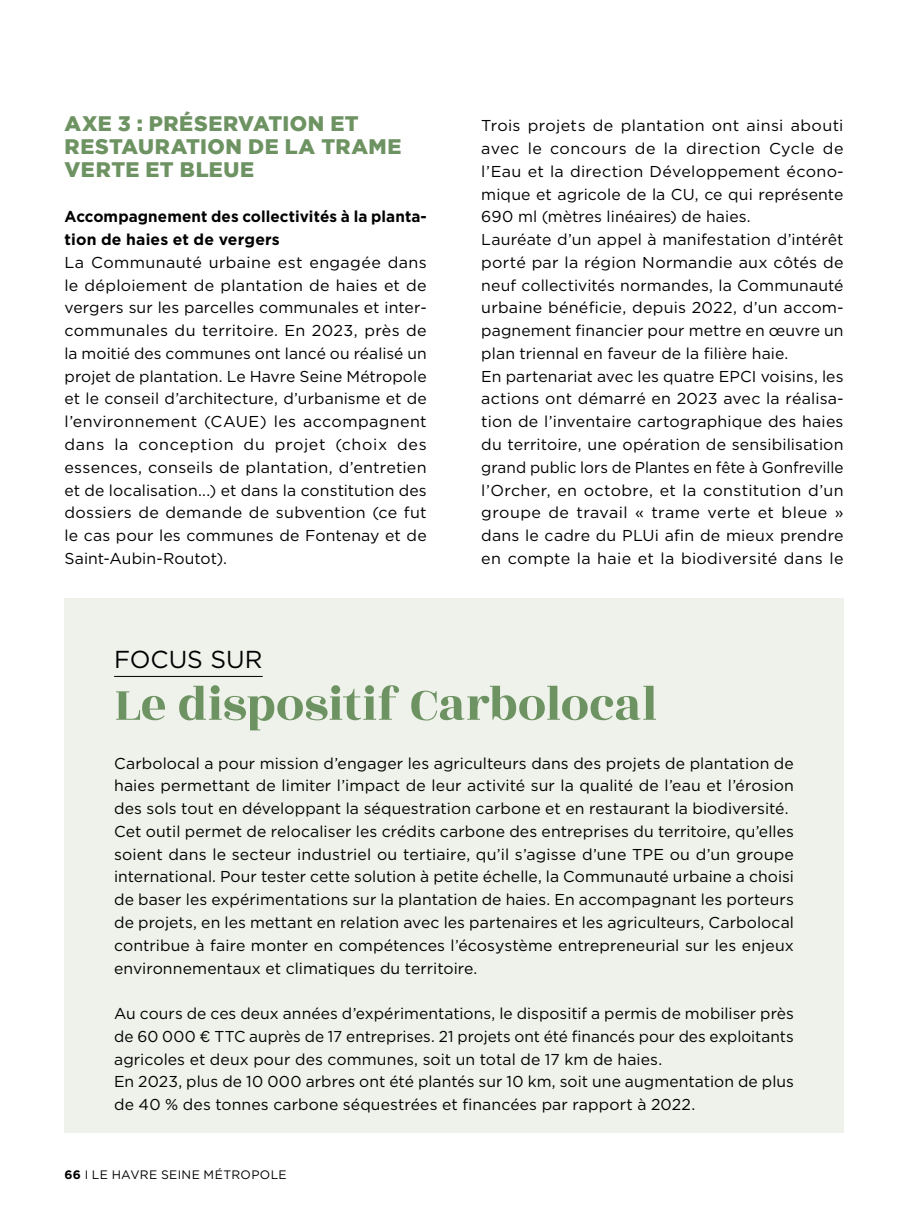
<style>
.page{position:relative;width:918px;height:1216px;background:#fff}
.page>*{position:absolute;margin:0;border:0;box-sizing:border-box;transform-origin:0 0}
.t1{font:50.75px "Rozha One";letter-spacing:-.01em;color:#6e9362}
.t2{font:24.5px "Gotham";color:#000}
.t3{font:900 21px/22.8px "Gotham";letter-spacing:.025em;color:#6e9362}
.t4{font:15.75px/22.8px "Gotham";letter-spacing:.005em;color:#000}
.t5{font:700 15.75px/22.8px "Gotham";letter-spacing:.005em;color:#000}
.t6{font:12.25px "Gotham";letter-spacing:.03em;color:#000}
.s1{font-weight:700}
</style>
<div class="page">
<div style="left:64px;top:598px;width:779px;height:534px;background:#eff1eb"></div>
<hr style="left:114px;top:676px;width:149px;height:1px;background:#000">
<h3 class="t3" style="left:65px;top:112px;width:338px">AXE 3 : PRÉSERVATION ET<br>RESTAURATION DE LA TRAME<br>VERTE ET BLEUE</h3>
<p class="t5" style="left:64px;top:205px;width:364px">Accompagnement des collectivités à la planta&shy;tion de haies et de vergers</p>
<p class="t4" style="left:64px;top:250px;width:364px;text-align:justify">La Communauté urbaine est engagée dans le déploiement de plantation de haies et de vergers sur les parcelles communales et inter&shy;communales du territoire. En 2023, près de la moitié des communes ont lancé ou réalisé un projet de plantation. Le Havre Seine Métropole et le conseil d’architecture, d’urbanisme et de l’environnement (CAUE) les accompagnent dans la conception du projet (choix des essences, conseils de plantation, d’entretien et de localisation...) et dans la constitution des dossiers de demande de subvention (ce fut le cas pour les communes de Fontenay et de Saint-Aubin-Routot).</p>
<p class="t4" style="left:481px;top:114px;width:364px">Trois projets de plantation ont ainsi abouti avec le concours de la direction Cycle de l’Eau et la direction Développement écono&shy;mique et agricole de la CU, ce qui représente 690 ml (mètres linéaires) de haies.<br>Lauréate d’un appel à manifestation d’intérêt porté par la région Normandie aux côtés de neuf collectivités normandes, la Communauté urbaine bénéficie, depuis 2022, d’un accom&shy;pagnement financier pour mettre en œuvre un plan triennal en faveur de la filière haie.<br>En partenariat avec les quatre EPCI voisins, les actions ont démarré en 2023 avec la réalisa&shy;tion de l’inventaire cartographique des haies du territoire, une opération de sensibilisation grand public lors de Plantes en fête à Gonfreville l’Orcher, en octobre, et la constitution d’un groupe de travail « trame verte et bleue » dans le cadre du PLUi afin de mieux prendre en compte la haie et la biodiversité dans le</p>
<h2 class="t2" style="left:114px;top:643px;width:150px">FOCUS SUR</h2>
<h1 class="t1" style="left:114px;top:669px;width:545px">Le dispositif Carbolocal</h1>
<p class="t4" style="left:114px;top:751px;width:681px">Carbolocal a pour mission d’engager les agriculteurs dans des projets de plantation de haies permettant de limiter l’impact de leur activité sur la qualité de l’eau et l’érosion des sols tout en développant la séquestration carbone et en restaurant la biodiversité.<br>Cet outil permet de relocaliser les crédits carbone des entreprises du territoire, qu’elles soient dans le secteur industriel ou tertiaire, qu’il s’agisse d’une TPE ou d’un groupe international. Pour tester cette solution à petite échelle, la Communauté urbaine a choisi de baser les expérimentations sur la plantation de haies. En accompagnant les porteurs de projets, en les mettant en relation avec les partenaires et les agriculteurs, Carbolocal contribue à faire monter en compétences l’écosystème entrepreneurial sur les enjeux environnementaux et climatiques du territoire.</p>
<p class="t4" style="left:114px;top:1001px;width:681px">Au cours de ces deux années d’expérimentations, le dispositif a permis de mobiliser près de 60 000 € TTC auprès de 17 entreprises. 21 projets ont été financés pour des exploitants agricoles et deux pour des communes, soit un total de 17 km de haies.<br>En 2023, plus de 10 000 arbres ont été plantés sur 10 km, soit une augmentation de plus de 40 % des tonnes carbone séquestrées et financées par rapport à 2022.</p>
<p class="t6" style="left:64px;top:1166px;width:224px"><span class="s1">66</span> I LE HAVRE SEINE MÉTROPOLE</p>
</div>
